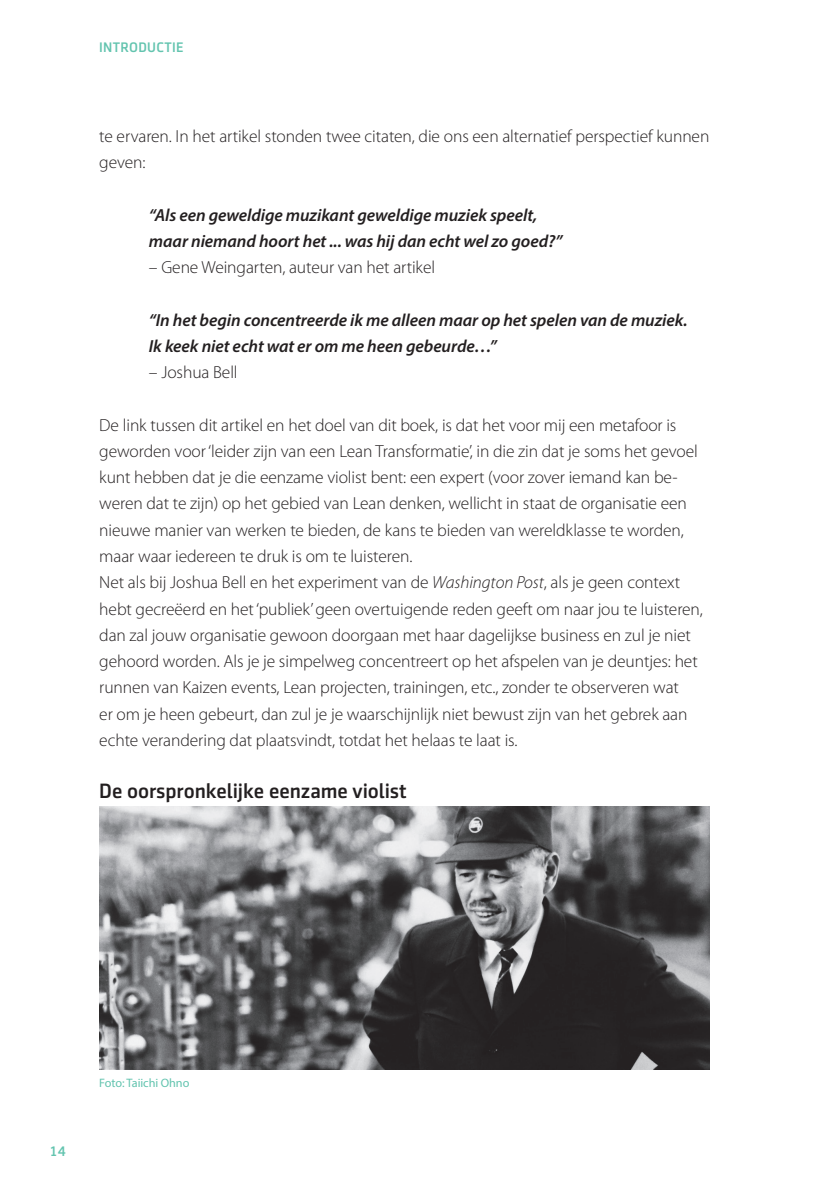
<style>
.page{position:relative;width:834px;height:1201px;background:#fff}
.page>*{position:absolute;margin:0;border:0;box-sizing:border-box;transform-origin:0 0}
.t1{font:500 21px "Sentico Sans DT";letter-spacing:-.005em;color:#231f20}
.t2{font:300 17.5px/26.2px "Myriad Pro";letter-spacing:-.005em;color:#231f20}
.t3{font:italic 600 17.5px/26.2px "Myriad Pro";letter-spacing:-.005em;color:#231f20}
.t4{font:500 14px "Sentico Sans DT";letter-spacing:.02em;color:#63c4af}
.t5{font:12.25px "Myriad Pro";letter-spacing:-.005em;color:#63c4af}
.s1{font-style:italic}
</style>
<div class="page">
<img style="left:99px;top:806px;width:610px;height:263px">
<p class="t4" style="left:99px;top:40px;width:86px">INTRODUCTIE</p>
<p class="t2" style="left:99px;top:123px;width:611px">te ervaren. In het artikel stonden twee citaten, die ons een alternatief perspectief kunnen geven:</p>
<p class="t3" style="left:149px;top:201px;width:415px">“Als een geweldige muzikant geweldige muziek speelt, maar niemand hoort het ... was hij dan echt wel zo goed?”</p>
<p class="t2" style="left:149px;top:254px;width:288px">– Gene Weingarten, auteur van het artikel</p>
<p class="t3" style="left:149px;top:306px;width:540px">“In het begin concentreerde ik me alleen maar op het spelen van de muziek.<br>Ik keek niet echt wat er om me heen gebeurde…”</p>
<p class="t2" style="left:149px;top:359px;width:90px">– Joshua Bell</p>
<p class="t2" style="left:99px;top:412px;width:605px">De link tussen dit artikel en het doel van dit boek, is dat het voor mij een metafoor is geworden voor ‘leider zijn van een Lean Transformatie’, in die zin dat je soms het gevoel kunt hebben dat je die eenzame violist bent: een expert (voor zover iemand kan be&shy;weren dat te zijn) op het gebied van Lean denken, wellicht in staat de organisatie een nieuwe manier van werken te bieden, de kans te bieden van wereldklasse te worden, maar waar iedereen te druk is om te luisteren.<br>Net als bij Joshua Bell en het experiment van de <span class="s1">Washington Post</span>, als je geen context hebt gecreëerd en het ‘publiek’ geen overtuigende reden geeft om naar jou te luisteren, dan zal jouw organisatie gewoon doorgaan met haar dagelijkse business en zul je niet gehoord worden. Als je je simpelweg concentreert op het afspelen van je deuntjes: het runnen van Kaizen events, Lean projecten, trainingen, etc., zonder te observeren wat<br>er om je heen gebeurt, dan zul je je waarschijnlijk niet bewust zijn van het gebrek aan echte verandering dat plaatsvindt, totdat het helaas te laat is.</p>
<p class="t1" style="left:99px;top:779px;width:309px">De oorspronkelijke eenzame violist</p>
<p class="t4" style="left:50px;top:1143px;width:18px">14</p>
<p class="t5" style="left:99px;top:1075px;width:92px">Foto: Taiichi Ohno</p>
</div>
